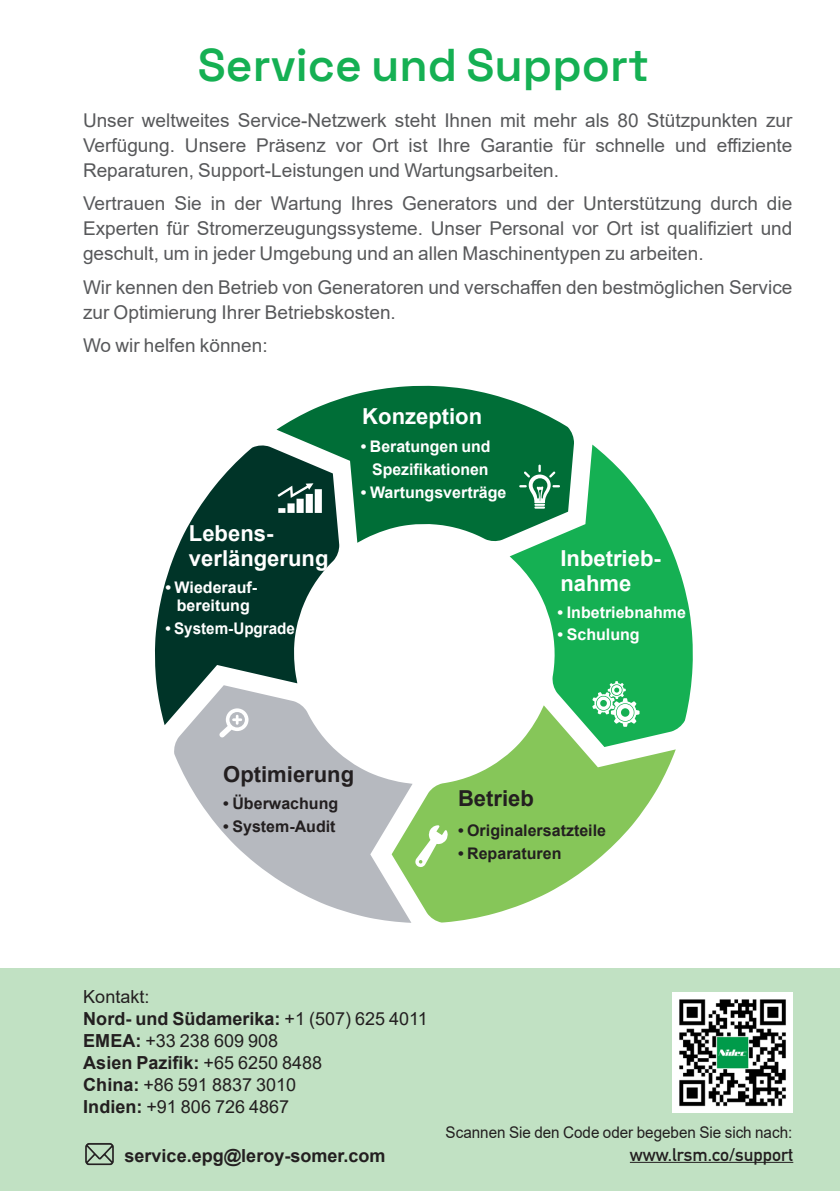
<style>
.page{position:relative;width:840px;height:1191px;background:#fff}
.page>*{position:absolute;margin:0;border:0;box-sizing:border-box;transform-origin:0 0}
.t1{font:600 46px "Space Grotesk";color:#15b053}
.t2{font:700 22px/25px "Arial";color:#fff}
.t3{font:700 22px "Arial";color:#231f20}
.t4{font:19px/25px "Arial";color:#57585a;text-align:justify}
.t5{font:18px/22px "Arial";color:#231f20}
.t6{font:700 18px "Arial";color:#231f20}
.t7{font:700 18px "DIN Alternate";color:#231f20}
.t8{font:700 16px/22.8px "Arial";color:#fff;text-align:center}
.t9{font:700 16px "Arial";color:#231f20}
.t10{font:16px "Arial";color:#231f20;scale:.95 1}
.t11{font:700 16px "Arial";color:#fff;scale:.95 1}
.s1{font-weight:700}
</style>
<div class="page">
<div style="left:0;top:968px;width:839px;height:223px;background:#c1e1c3"></div>
<svg style="left:509px;top:444px;width:183px;height:286px;fill:#15b053"></svg>
<svg style="left:276px;top:386px;width:297px;height:157px;fill:#006e37"></svg>
<svg style="left:155px;top:445px;width:184px;height:280px;fill:#003428"></svg>
<svg style="left:412px;top:705px;width:263px;height:217px;fill:#86c659"></svg>
<svg style="left:173px;top:685px;width:239px;height:237px;fill:#b6b9bf"></svg>
<svg style="left:592px;top:681px;width:47px;height:46px"></svg>
<svg style="left:278px;top:508px;width:7px;height:5px"></svg>
<div style="left:287px;top:503px;width:7px;height:10px;background:#fff"></div>
<div style="left:296px;top:499px;width:7px;height:14px;background:#fff"></div>
<div style="left:305px;top:494px;width:8px;height:19px;background:#fff"></div>
<div style="left:314px;top:489px;width:8px;height:24px;background:#fff"></div>
<svg style="left:277px;top:483px;width:36px;height:15px"></svg>
<svg style="left:519px;top:464px;width:40px;height:44px;background:#3a8f65"></svg>
<svg style="left:415px;top:825px;width:32px;height:42px"></svg>
<svg style="left:219px;top:708px;width:29px;height:29px"></svg>
<img style="left:85px;top:1143px;width:29px;height:22px">
<hr style="left:629px;top:1161px;width:163px;height:1px;background:#231f20">
<img style="left:672px;top:992px;width:120px;height:120px">
<p class="t1" style="left:198px;top:29px;width:452px">Service und Support</p>
<p class="t4" style="left:83px;top:107px;width:710px">Unser weltweites Service-Netzwerk steht Ihnen mit mehr als 80 Stützpunkten zur Verfügung. Unsere Präsenz vor Ort ist Ihre Garantie für schnelle und effiziente Reparaturen, Support-Leistungen und Wartungsarbeiten.</p>
<p class="t4" style="left:83px;top:191px;width:710px">Vertrauen Sie in der Wartung Ihres Generators und der Unterstützung durch die Experten für Stromerzeugungssysteme. Unser Personal vor Ort ist qualifiziert und geschult, um in jeder Umgebung und an allen Maschinentypen zu arbeiten.</p>
<p class="t4" style="left:83px;top:274px;width:710px">Wir kennen den Betrieb von Generatoren und verschaffen den bestmöglichen Service zur Optimierung Ihrer Betriebskosten.</p>
<p class="t4" style="left:83px;top:333px;width:186px">Wo wir helfen können:</p>
<p class="t2" style="left:362px;top:403px;width:121px">Konzeption</p>
<p class="t2" style="left:189px;top:521px;width:141px">Lebens&shy;verlängerung</p>
<p class="t8" style="left:165px;top:578px;width:93px;line-height:18px">• Wiederauf&shy;bereitung</p>
<p class="t11" style="left:165px;top:617px;width:138px">• System-Upgrade</p>
<p class="t8" style="left:360px;top:435px;width:131px">• Beratungen und<br>Spezifikationen</p>
<p class="t8" style="left:360px;top:481px;width:147px">• Wartungsverträge</p>
<p class="t2" style="left:560px;top:546px;width:102px">Inbetrieb&shy;nahme</p>
<p class="t8" style="left:557px;top:600px;width:130px">• Inbetriebnahme</p>
<p class="t8" style="left:557px;top:623px;width:84px">• Schulung</p>
<p class="t3" style="left:223px;top:758px;width:132px">Optimierung</p>
<p class="t9" style="left:223px;top:792px;width:116px">• Überwachung</p>
<p class="t9" style="left:223px;top:815px;width:114px">• System-Audit</p>
<p class="t3" style="left:457px;top:783px;width:77px">Betrieb</p>
<p class="t9" style="left:458px;top:819px;width:149px">• Originalersatzteile</p>
<p class="t9" style="left:458px;top:842px;width:105px">• Reparaturen</p>
<p class="t5" style="left:83px;top:985px;width:346px">Kontakt:<br><span class="s1">Nord- und Südamerika:</span> +1 (507) 625 4011<br><span class="s1">EMEA:</span> +33 238 609 908<br><span class="s1">Asien Pazifik:</span> +65 6250 8488<br><span class="s1">China:</span> +86 591 8837 3010<br><span class="s1">Indien:</span> +91 806 726 4867</p>
<p class="t6" style="left:124px;top:1142px;width:262px">service.epg@leroy-somer.com</p>
<p class="t10" style="left:445px;top:1120px;width:366px">Scannen Sie den Code oder begeben Sie sich nach:</p>
<p class="t7" style="left:629px;top:1140px;width:165px">www.lrsm.co/support</p>
</div>
